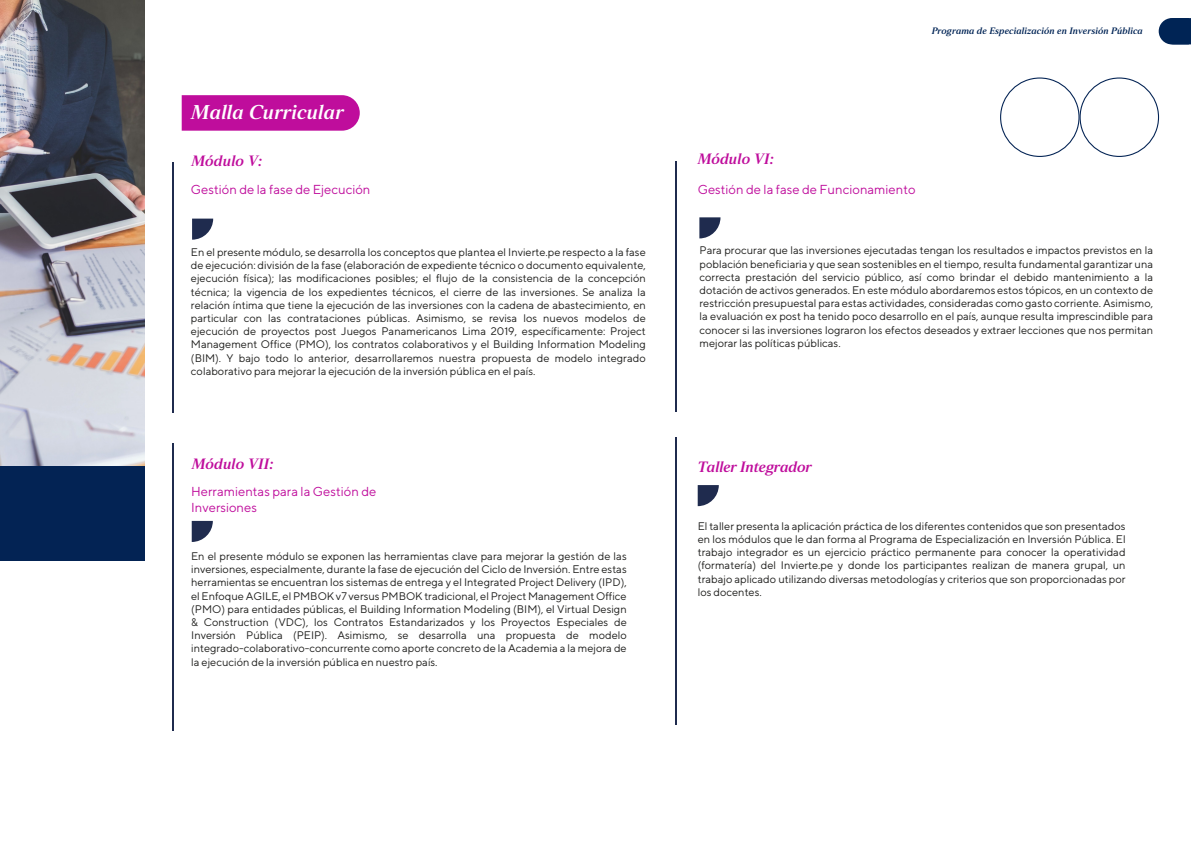
<style>
.page{position:relative;width:1191px;height:842px;background:#fff}
.page>*{position:absolute;margin:0;border:0;box-sizing:border-box;transform-origin:0 0}
.t1{font:20px "Strato Pro Demi Bold It";color:#fff}
.t2{font:15px "Strato Pro Demi Bold It";letter-spacing:-.015em;color:#bf0d9c}
.t3{font:13px/15.6px "TT Norms";color:#bf0d9c}
.t4{font:11px/13.2px "TT Norms";color:#1d1d1b;text-align:justify}
.t5{font:9.3px "Strato Pro Demi Bold It";color:#002455}
</style>
<div class="page">
<svg style="left:192px;top:521px;width:21px;height:21px"></svg>
<svg style="left:699px;top:217px;width:21px;height:21px"></svg>
<svg style="left:697px;top:485px;width:22px;height:21px"></svg>
<svg style="left:192px;top:219px;width:21px;height:21px"></svg>
<svg style="left:182px;top:95px;width:178px;height:36px;background:#c1159f"></svg>
<svg style="left:1000px;top:77px;width:159px;height:80px"></svg>
<hr style="left:172px;top:162px;width:1px;height:250px;background:#1f2b4e">
<hr style="left:675px;top:162px;width:1px;height:250px;background:#1f2b4e">
<hr style="left:675px;top:437px;width:1px;height:288px;background:#1f2b4e">
<hr style="left:172px;top:443px;width:2px;height:287px;background:#1f2b4e">
<svg style="left:1158px;top:18px;width:33px;height:26px"></svg>
<div style="left:0;top:461px;width:144px;height:100px;background:#032354"></div>
<img style="left:0;top:1px;width:144px;height:464px">
<h1 class="t1" style="left:191px;top:100px;width:154px">Malla Curricular</h1>
<h2 class="t2" style="left:191px;top:152px;width:72px">Módulo V:</h2>
<p class="t3" style="left:191px;top:182px;width:181px">Gestión de la fase de Ejecución</p>
<p class="t4" style="left:191px;top:245px;width:456px">En el presente módulo, se desarrolla los conceptos que plantea el Invierte.pe respecto a la fase de ejecución: división de la fase (elaboración de expediente técnico o documento equivalente, ejecución física); las modificaciones posibles; el flujo de la consistencia de la concepción técnica; la vigencia de los expedientes técnicos, el cierre de las inversiones. Se analiza la relación íntima que tiene la ejecución de las inversiones con la cadena de abastecimiento, en particular con las contrataciones públicas. Asimismo, se revisa los nuevos modelos de ejecución de proyectos post Juegos Panamericanos Lima 2019, específicamente: Project Management Office (PMO), los contratos colaborativos y el Building Information Modeling (BIM). Y bajo todo lo anterior, desarrollaremos nuestra propuesta de modelo integrado colaborativo para mejorar la ejecución de la inversión pública en el país.</p>
<h2 class="t2" style="left:192px;top:454px;width:84px">Módulo VII:</h2>
<p class="t3" style="left:191px;top:484px;width:187px">Herramientas para la Gestión de<br>Inversiones</p>
<p class="t4" style="left:191px;top:549px;width:437px">En el presente módulo se exponen las herramientas clave para mejorar la gestión de las inversiones, especialmente, durante la fase de ejecución del Ciclo de Inversión. Entre estas herramientas se encuentran los sistemas de entrega y el Integrated Project Delivery (IPD), el Enfoque AGILE, el PMBOK v7 versus PMBOK tradicional, el Project Management Office (PMO) para entidades públicas, el Building Information Modeling (BIM), el Virtual Design &amp; Construction (VDC), los Contratos Estandarizados y los Proyectos Especiales de Inversión Pública (PEIP). Asimismo, se desarrolla una propuesta de modelo integrado-colaborativo-concurrente como aporte concreto de la Academia a la mejora de la ejecución de la inversión pública en nuestro país.</p>
<p class="t5" style="left:931px;top:25px;width:213px">Programa de Especialización en Inversión Pública</p>
<h2 class="t2" style="left:697px;top:150px;width:78px">Módulo VI:</h2>
<p class="t3" style="left:697px;top:181px;width:219px">Gestión de la fase de Funcionamiento</p>
<p class="t4" style="left:699px;top:244px;width:455px">Para procurar que las inversiones ejecutadas tengan los resultados e impactos previstos en la población beneficiaria y que sean sostenibles en el tiempo, resulta fundamental garantizar una correcta prestación del servicio público, así como brindar el debido mantenimiento a la dotación de activos generados. En este módulo abordaremos estos tópicos, en un contexto de restricción presupuestal para estas actividades, consideradas como gasto corriente. Asimismo, la evaluación ex post ha tenido poco desarrollo en el país, aunque resulta imprescindible para conocer si las inversiones lograron los efectos deseados y extraer lecciones que nos permitan mejorar las políticas públicas.</p>
<h2 class="t2" style="left:697px;top:457px;width:116px">Taller Integrador</h2>
<p class="t4" style="left:697px;top:519px;width:429px">El taller presenta la aplicación práctica de los diferentes contenidos que son presentados en los módulos que le dan forma al Programa de Especialización en Inversión Pública. El trabajo integrador es un ejercicio práctico permanente para conocer la operatividad (formatería) del Invierte.pe y donde los participantes realizan de manera grupal, un trabajo aplicado utilizando diversas metodologías y criterios que son proporcionadas por los docentes.</p>
</div>
